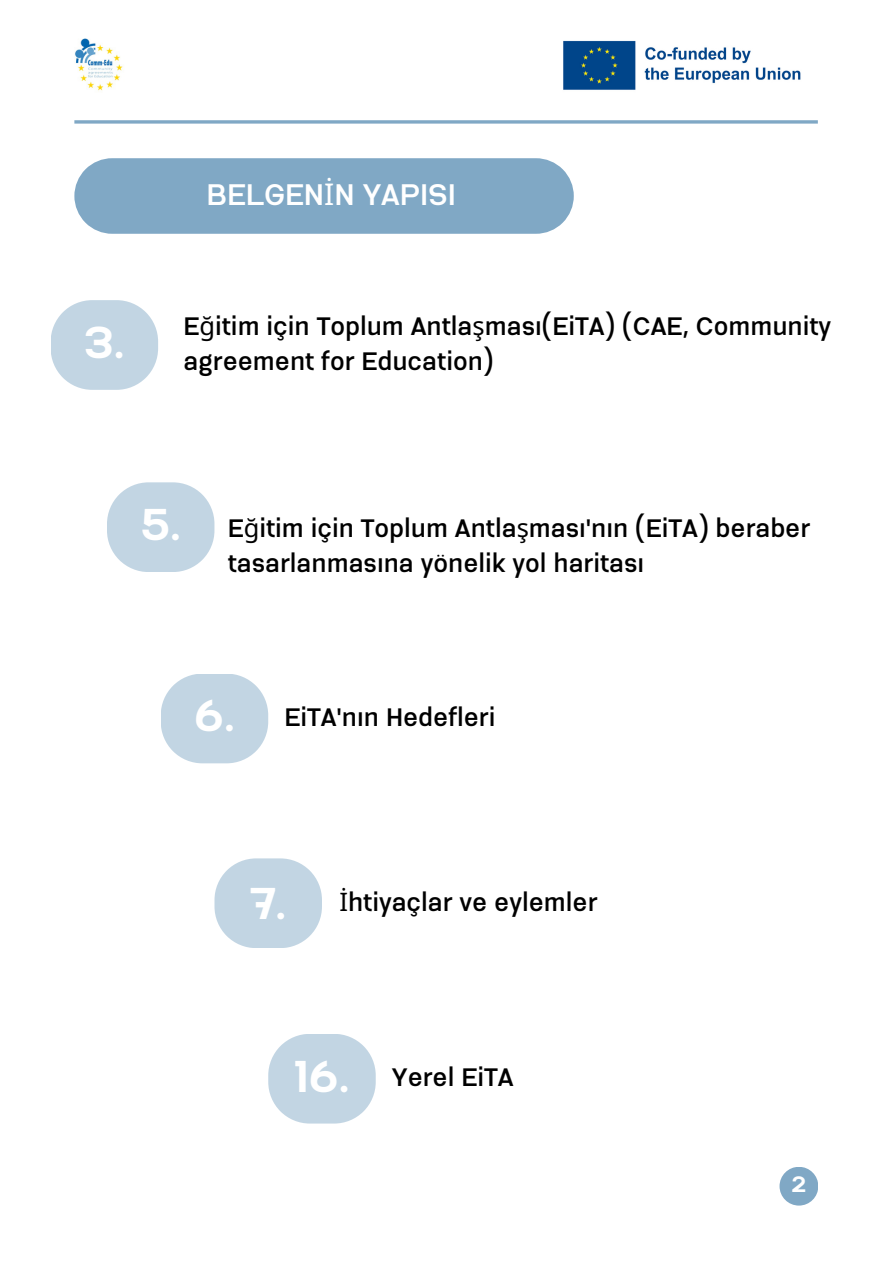
<style>
.page{position:relative;width:893px;height:1264px;background:#fff}
.page>*{position:absolute;margin:0;border:0;box-sizing:border-box;transform-origin:0 0}
.t1{font:700 45px "Serithai Expanded";color:#fff}
.t2{font:600 30px "Serithai Expanded";color:#fff}
.t3{font:600 25.5px/34.8px "Serithai Expanded";color:#000}
.t4{font:700 22.5px "Serithai Expanded";color:#fff}
.s1{font-family:"Noto Sans";font-weight:400}
</style>
<div class="page">
<img style="left:75px;top:38px;width:48px;height:53px">
<img style="left:563px;top:40px;width:238px;height:50px">
<svg style="left:74px;top:120px;width:743px;height:4px;background:#93b5cd"></svg>
<svg style="left:51px;top:300px;width:107px;height:90px;background:#cbdbe7"></svg>
<div style="left:74px;top:158px;width:499px;height:75px;background:#80a8c5"></div>
<div style="left:779px;top:1166px;width:39px;height:39px;background:#80a8c5;border-radius:50%"></div>
<svg style="left:107px;top:482px;width:107px;height:90px;background:#cbdbe7"></svg>
<svg style="left:161px;top:674px;width:107px;height:89px;background:#cadbe7"></svg>
<svg style="left:268px;top:1034px;width:108px;height:89px;background:#cbdbe7"></svg>
<svg style="left:214px;top:858px;width:108px;height:90px"></svg>
<p class="t1" style="left:84px;top:316px;width:42px">3.</p>
<p class="t2" style="left:206px;top:177px;width:251px">BELGEN<span class="s1">İ</span>N YAPISI</p>
<p class="t3" style="left:183px;top:309px;width:649px">E<span class="s1">ğ</span>itim için Toplum Antla<span class="s1">ş</span>ması(EiTA) (CAE, Community agreement for Education)</p>
<p class="t1" style="left:140px;top:498px;width:42px">5.</p>
<p class="t3" style="left:228px;top:511px;width:584px">E<span class="s1">ğ</span>itim için Toplum Antla<span class="s1">ş</span>ması'nın (EiTA) beraber tasarlanmasına yönelik yol haritası</p>
<p class="t1" style="left:194px;top:689px;width:42px">6.</p>
<p class="t3" style="left:284px;top:699px;width:212px">EiTA'nın Hedefleri</p>
<p class="t1" style="left:250px;top:876px;width:37px">7.</p>
<p class="t3" style="left:339px;top:884px;width:259px"><span class="s1">İ</span>htiyaçlar ve eylemler</p>
<p class="t1" style="left:294px;top:1049px;width:57px">16.</p>
<p class="t3" style="left:392px;top:1059px;width:123px">Yerel EiTA</p>
<p class="t4" style="left:791px;top:1170px;width:16px">2</p>
</div>
